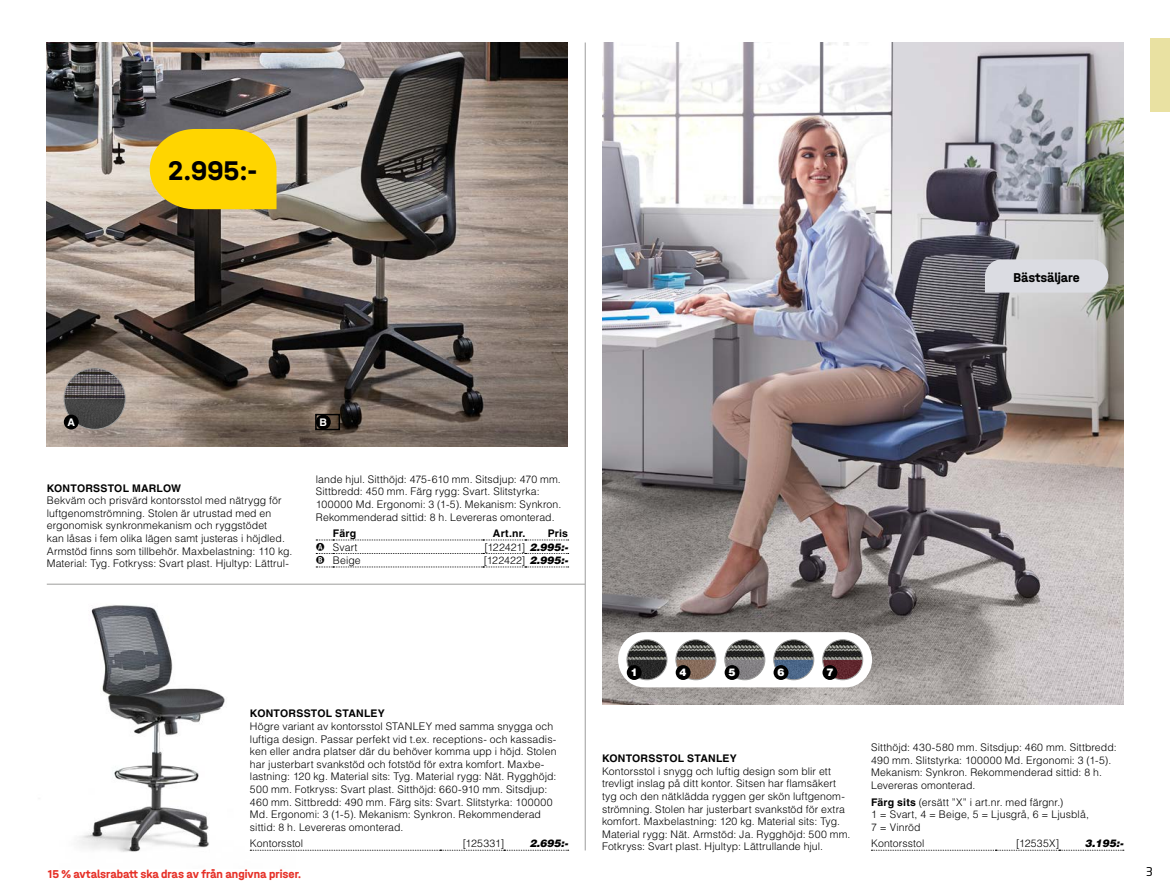
<style>
.page{position:relative;width:1170px;height:893px;background:#fff}
.page>*{position:absolute;margin:0;border:0;box-sizing:border-box;transform-origin:0 0}
.t1{font:700 28.5px "Halvar AJP Mittel";color:#000}
.t2{font:700 13.5px "Halvar AJP Mittel";color:#000}
.t3{font:700 12px "Halvar AJP Mittel";color:#e63027}
.t4{font:12px "Neo Sans Pro";color:#000}
.t5{font:300 10.5px/12.6px "Helvetica AJ";letter-spacing:.01em;color:#000}
.t6{font:700 10.5px "Helvetica AJ";letter-spacing:.02em;color:#000}
.t7{font:italic 900 10.5px "Helvetica AJ";color:#000}
.t8{font:900 10.5px "Helvetica AJ";color:#fff}
.t9{font:700 10.5px "Helvetica AJ";color:#fff}
.s1{font-family:"Bundesbahn Pi One";font-weight:400;font-size:9px}
.s2{font-weight:900;font-style:italic}
.s3{font-weight:700}
</style>
<div class="page">
<div style="left:1150px;top:38px;width:19px;height:74px;background:#e9e1a2"></div>
<hr style="left:585px;top:43px;width:1px;height:807px;background:#9d9d9c">
<hr style="left:47px;top:584px;width:538px;height:1px;background:#9d9d9c">
<img style="left:47px;top:43px;width:521px;height:403px">
<img style="left:78px;top:605px;width:217px;height:247px">
<img style="left:602px;top:43px;width:521px;height:661px">
<svg style="left:150px;top:129px;width:126px;height:80px;background:#f4cd10"></svg>
<svg style="left:984px;top:259px;width:124px;height:34px;background:#d5d6dc"></svg>
<img style="left:64px;top:368px;width:61px;height:61px">
<div style="left:64px;top:368px;width:61px;height:61px;border:1px solid #9d9d9c;border-radius:50%"></div>
<div style="left:64px;top:415px;width:15px;height:14px;background:#000;border-radius:50%"></div>
<div style="left:316px;top:415px;width:15px;height:14px;background:#000;border-radius:50%"></div>
<div style="left:315px;top:414px;width:25px;height:16px;border:2px solid #000"></div>
<div style="left:618px;top:632px;width:254px;height:55px;background:#fff;border-radius:27px"></div>
<img style="left:628px;top:640px;width:39px;height:40px">
<div style="left:626px;top:640px;width:41px;height:40px;border:1px solid #9d9d9c;border-radius:50%"></div>
<img style="left:675px;top:640px;width:41px;height:40px">
<div style="left:675px;top:640px;width:41px;height:40px;border:1px solid #9d9d9c;border-radius:50%"></div>
<img style="left:724px;top:640px;width:40px;height:40px">
<div style="left:724px;top:640px;width:41px;height:40px;border:1px solid #9d9d9c;border-radius:50%"></div>
<img style="left:773px;top:640px;width:40px;height:40px">
<div style="left:773px;top:640px;width:40px;height:40px;border:1px solid #9d9d9c;border-radius:50%"></div>
<img style="left:822px;top:640px;width:40px;height:40px">
<div style="left:822px;top:640px;width:40px;height:40px;border:1px solid #9d9d9c;border-radius:50%"></div>
<div style="left:626px;top:665px;width:15px;height:15px;background:#000;border-radius:50%"></div>
<div style="left:675px;top:665px;width:15px;height:15px;background:#000;border-radius:50%"></div>
<div style="left:724px;top:665px;width:15px;height:15px;background:#000;border-radius:50%"></div>
<div style="left:773px;top:665px;width:15px;height:15px;background:#000;border-radius:50%"></div>
<div style="left:822px;top:665px;width:15px;height:15px;background:#000;border-radius:50%"></div>
<svg style="left:316px;top:540px;width:252px;height:1px"></svg>
<svg style="left:316px;top:553px;width:252px;height:1px"></svg>
<svg style="left:316px;top:567px;width:252px;height:1px"></svg>
<svg style="left:250px;top:850px;width:318px;height:1px"></svg>
<svg style="left:871px;top:850px;width:252px;height:1px"></svg>
<h1 class="t1" style="left:168px;top:153px;width:91px">2.995:-</h1>
<p class="t2" style="left:1013px;top:269px;width:68px">Bästsäljare</p>
<p class="t9" style="left:67px;top:416px;width:9px">A</p>
<p class="t9" style="left:319px;top:416px;width:9px">B</p>
<p class="t6" style="left:47px;top:481px;width:136px">KONTORSSTOL MARLOW</p>
<p class="t5" style="left:47px;top:494px;width:247px">Bekväm och prisvärd kontorsstol med nätrygg för luftgenomströmning. Stolen är utrustad med en ergonomisk synkronmekanism och ryggstödet<br>kan låsas i fem olika lägen samt justeras i höjdled.<br>Armstöd finns som tillbehör. Maxbelastning: 110 kg.<br>Material: Tyg. Fotkryss: Svart plast. Hjultyp: Lättrul-</p>
<p class="t5" style="left:316px;top:473px;width:247px">lande hjul. Sitthöjd: 475-610 mm. Sitsdjup: 470 mm.<br>Sittbredd: 450 mm. Färg rygg: Svart. Slitstyrka:<br>100000 Md. Ergonomi: 3 (1-5). Mekanism: Synkron.<br>Rekommenderad sittid: 8 h. Levereras omonterad.</p>
<p class="t6" style="left:333px;top:527px;width:25px">Färg</p>
<p class="t6" style="left:493px;top:527px;width:34px">Art.nr.</p>
<p class="t6" style="left:547px;top:527px;width:22px">Pris</p>
<p class="t5" style="left:316px;top:540px;width:43px"><span class="s1">A</span> Svart</p>
<p class="t5" style="left:484px;top:540px;width:85px">[122421] <span class="s2">2.995:-</span></p>
<p class="t5" style="left:316px;top:554px;width:46px"><span class="s1">B</span> Beige</p>
<p class="t5" style="left:483px;top:554px;width:86px">[122422] <span class="s2">2.995:-</span></p>
<p class="t6" style="left:250px;top:707px;width:136px">KONTORSSTOL STANLEY</p>
<p class="t5" style="left:250px;top:720px;width:308px">Högre variant av kontorsstol STANLEY med samma snygga och luftiga design. Passar perfekt vid t.ex. receptions- och kassadis&shy;ken eller andra platser där du behöver komma upp i höjd. Stolen har justerbart svankstöd och fotstöd för extra komfort. Maxbe&shy;lastning: 120 kg. Material sits: Tyg. Material rygg: Nät. Rygghöjd:<br>500 mm. Fotkryss: Svart plast. Sitthöjd: 660-910 mm. Sitsdjup:<br>460 mm. Sittbredd: 490 mm. Färg sits: Svart. Slitstyrka: 100000<br>Md. Ergonomi: 3 (1-5). Mekanism: Synkron. Rekommenderad sittid: 8 h. Levereras omonterad.</p>
<p class="t5" style="left:250px;top:837px;width:55px">Kontorsstol</p>
<p class="t5" style="left:462px;top:837px;width:43px">[125331]</p>
<p class="t7" style="left:529px;top:837px;width:40px">2.695:-</p>
<p class="t8" style="left:630px;top:666px;width:9px">1</p>
<p class="t8" style="left:679px;top:666px;width:9px">4</p>
<p class="t8" style="left:728px;top:666px;width:9px">5</p>
<p class="t8" style="left:777px;top:666px;width:9px">6</p>
<p class="t8" style="left:826px;top:666px;width:9px">7</p>
<p class="t6" style="left:602px;top:752px;width:136px">KONTORSSTOL STANLEY</p>
<p class="t5" style="left:602px;top:765px;width:250px">Kontorsstol i snygg och luftig design som blir ett trevligt inslag på ditt kontor. Sitsen har flamsäkert tyg och den nätklädda ryggen ger skön luftgenom&shy;strömning. Stolen har justerbart svankstöd för extra komfort. Maxbelastning: 120 kg. Material sits: Tyg.<br>Material rygg: Nät. Armstöd: Ja. Rygghöjd: 500 mm.<br>Fotkryss: Svart plast. Hjultyp: Lättrullande hjul.</p>
<p class="t5" style="left:871px;top:741px;width:247px">Sitthöjd: 430-580 mm. Sitsdjup: 460 mm. Sittbredd:<br>490 mm. Slitstyrka: 100000 Md. Ergonomi: 3 (1-5).<br>Mekanism: Synkron. Rekommenderad sittid: 8 h.<br>Levereras omonterad.</p>
<p class="t5" style="left:871px;top:795px;width:219px"><span class="s3">Färg sits</span> (ersätt ”X” i art.nr. med färgnr.)<br>1 = Svart, 4 = Beige, 5 = Ljusgrå, 6 = Ljusblå,<br>7 = Vinröd</p>
<p class="t5" style="left:871px;top:837px;width:55px">Kontorsstol</p>
<p class="t5" style="left:1016px;top:837px;width:45px">[12535X]</p>
<p class="t7" style="left:1084px;top:837px;width:40px">3.195:-</p>
<p class="t3" style="left:48px;top:866px;width:255px">15 % avtalsrabatt ska dras av från angivna priser.</p>
<p class="t4" style="left:1145px;top:864px;width:9px">3</p>
</div>
